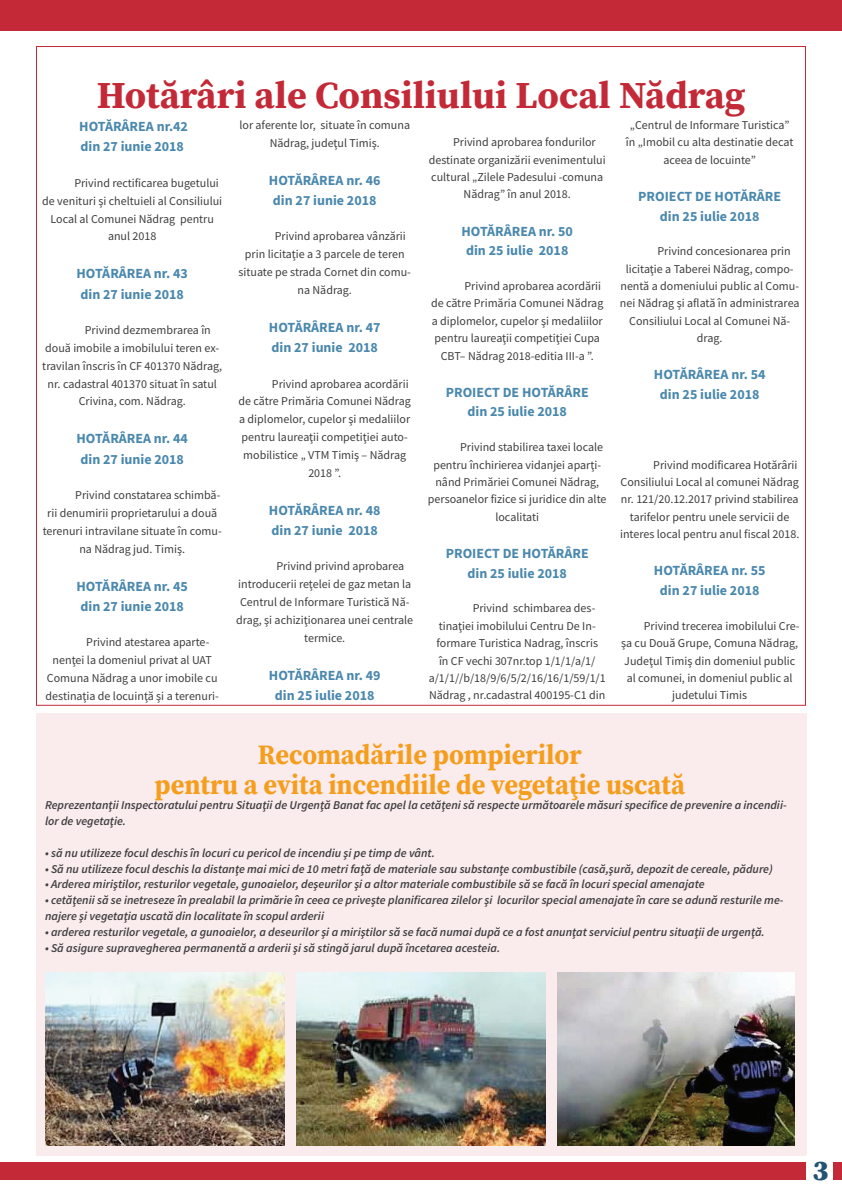
<style>
.page{position:relative;width:842px;height:1191px;background:#fff}
.page>*{position:absolute;margin:0;border:0;box-sizing:border-box;transform-origin:0 0}
.t1{font:700 38px "Source Serif Pro";color:#c32936}
.t2{font:900 28.8px "Source Serif Pro";color:#235272}
.t3{font:700 28px/29.4px "Source Serif Pro";color:#f59e1d;text-align:center;scale:.94 1}
.t4{font:700 14px/20.2px "Source Sans Pro";color:#4a88ae}
.t5{font:12px/17.4px "Source Sans Pro";color:#3e3e3f;text-align:center}
.t6{font:italic 600 12px/15.8px "Source Sans Pro";color:#3e3e3f}
</style>
<div class="page">
<div style="left:36px;top:713px;width:771px;height:442px;background:#faebed"></div>
<div style="left:0;top:0;width:842px;height:30px;background:#c32936"></div>
<div style="left:0;top:1162px;width:842px;height:17px;background:#c32936"></div>
<div style="left:806px;top:1155px;width:27px;height:30px;background:#fff"></div>
<img style="left:297px;top:972px;width:248px;height:173px">
<img style="left:45px;top:972px;width:240px;height:173px">
<img style="left:557px;top:972px;width:237px;height:173px">
<h1 class="t1" style="left:97px;top:69px;width:650px">Hotărâri ale Consiliului Local Nădrag</h1>
<p class="t4" style="left:79px;top:116px;width:110px">HOTĂRÂREA nr.42 din 27 iunie 2018</p>
<p class="t5" style="left:74px;top:174px;width:146px">Privind rectificarea bugetului</p>
<p class="t5" style="left:42px;top:192px;width:181px">de venituri şi cheltuieli al Consiliului</p>
<p class="t5" style="left:51px;top:210px;width:165px">Local al Comunei Nădrag pentru</p>
<p class="t5" style="left:108px;top:228px;width:50px">anul 2018</p>
<p class="t4" style="left:76px;top:263px;width:113px">HOTĂRÂREA nr. 43 din 27 iunie 2018</p>
<p class="t5" style="left:85px;top:321px;width:127px">Privind dezmembrarea în</p>
<p class="t5" style="left:45px;top:339px;width:176px">două imobile a imobilului teren ex-</p>
<p class="t5" style="left:42px;top:357px;width:181px">travilan înscris în CF 401370 Nădrag,</p>
<p class="t5" style="left:48px;top:375px;width:171px">nr. cadastral 401370 situat în satul</p>
<p class="t5" style="left:79px;top:393px;width:109px">Crivina, com. Nădrag.</p>
<p class="t4" style="left:76px;top:428px;width:113px">HOTĂRÂREA nr. 44 din 27 iunie 2018</p>
<p class="t5" style="left:75px;top:486px;width:147px">Privind constatarea schimbă-</p>
<p class="t5" style="left:47px;top:504px;width:172px">rii denumirii proprietarului a două</p>
<p class="t5" style="left:43px;top:522px;width:181px">terenuri intravilane situate în comu-</p>
<p class="t5" style="left:79px;top:540px;width:107px">na Nădrag jud. Timiş.</p>
<p class="t4" style="left:76px;top:575px;width:113px">HOTĂRÂREA nr. 45 din 27 iunie 2018</p>
<p class="t5" style="left:86px;top:633px;width:125px">Privind atestarea aparte-</p>
<p class="t5" style="left:53px;top:651px;width:161px">nenţei la domeniul privat al UAT</p>
<p class="t5" style="left:47px;top:669px;width:172px">Comuna Nădrag a unor imobile cu</p>
<p class="t5" style="left:46px;top:687px;width:175px">destinaţia de locuinţă şi a terenuri-</p>
<p class="t5" style="left:239px;top:116px;width:172px;line-height:17.8px">lor aferente lor, situate în comuna<br>Nădrag, judeţul Timiş.</p>
<p class="t4" style="left:269px;top:170px;width:113px">HOTĂRÂREA nr. 46 din 27 iunie 2018</p>
<p class="t5" style="left:275px;top:228px;width:133px">Privind aprobarea vânzării</p>
<p class="t5" style="left:245px;top:245px;width:161px">prin licitaţie a 3 parcele de teren</p>
<p class="t5" style="left:238px;top:263px;width:174px">situate pe strada Cornet din comu-</p>
<p class="t5" style="left:297px;top:281px;width:56px">na Nădrag.</p>
<p class="t4" style="left:269px;top:317px;width:113px">HOTĂRÂREA nr. 47 din 27 iunie 2018</p>
<p class="t5" style="left:272px;top:375px;width:138px">Privind aprobarea acordării</p>
<p class="t5" style="left:239px;top:393px;width:174px">de către Primăria Comunei Nădrag</p>
<p class="t5" style="left:239px;top:410px;width:173px">a diplomelor, cupelor şi medaliilor</p>
<p class="t5" style="left:242px;top:428px;width:168px">pentru laureaţii competiţiei auto-</p>
<p class="t5" style="left:243px;top:446px;width:164px">mobilistice „ VTM Timiş – Nădrag</p>
<p class="t5" style="left:308px;top:464px;width:34px">2018 ”.</p>
<p class="t4" style="left:269px;top:499px;width:113px">HOTĂRÂREA nr. 48 din 27 iunie 2018</p>
<p class="t5" style="left:276px;top:557px;width:129px">Privind privind aprobarea</p>
<p class="t5" style="left:238px;top:575px;width:175px">introducerii reţelei de gaz metan la</p>
<p class="t5" style="left:240px;top:593px;width:171px">Centrul de Informare Turistică Nă-</p>
<p class="t5" style="left:236px;top:611px;width:178px">drag, şi achiziţionarea unei centrale</p>
<p class="t5" style="left:304px;top:629px;width:43px">termice.</p>
<p class="t4" style="left:269px;top:664px;width:113px;text-align:center">HOTĂRÂREA nr. 49 din 25 iulie 2018</p>
<p class="t5" style="left:626px;top:116px;width:169px">„Centrul de Informare Turistica” în „Imobil cu alta destinatie decat aceea de locuinte”</p>
<p class="t4" style="left:638px;top:186px;width:144px;line-height:19.8px;text-align:center">PROIECT DE HOTĂRÂRE din 25 iulie 2018</p>
<p class="t5" style="left:657px;top:242px;width:135px">Privind concesionarea prin</p>
<p class="t5" style="left:626px;top:260px;width:169px">licitaţie a Taberei Nădrag, compo-</p>
<p class="t5" style="left:620px;top:277px;width:180px">nentă a domeniului public al Comu-</p>
<p class="t5" style="left:620px;top:295px;width:181px">nei Nădrag şi aflată în administrarea</p>
<p class="t5" style="left:629px;top:312px;width:163px">Consiliului Local al Comunei Nă-</p>
<p class="t5" style="left:697px;top:329px;width:27px">drag.</p>
<p class="t4" style="left:654px;top:364px;width:113px;line-height:19.8px;text-align:center">HOTĂRÂREA nr. 54 din 25 iulie 2018</p>
<p class="t5" style="left:453px;top:133px;width:144px">Privind aprobarea fondurilor</p>
<p class="t5" style="left:429px;top:151px;width:179px">destinate organizării evenimentului</p>
<p class="t5" style="left:431px;top:168px;width:173px">cultural „Zilele Padesului -comuna</p>
<p class="t5" style="left:464px;top:186px;width:109px">Nădrag” în anul 2018.</p>
<p class="t4" style="left:461px;top:221px;width:113px;line-height:19.8px;text-align:center">HOTĂRÂREA nr. 50 din 25 iulie 2018</p>
<p class="t5" style="left:464px;top:277px;width:138px">Privind aprobarea acordării</p>
<p class="t5" style="left:431px;top:295px;width:174px">de către Primăria Comunei Nădrag</p>
<p class="t5" style="left:432px;top:312px;width:173px">a diplomelor, cupelor şi medaliilor</p>
<p class="t5" style="left:435px;top:329px;width:167px">pentru laureaţii competiţiei Cupa</p>
<p class="t5" style="left:441px;top:347px;width:154px">CBT– Nădrag 2018-editia III-a ”.</p>
<p class="t4" style="left:446px;top:382px;width:144px;line-height:19.8px;text-align:center">PROIECT DE HOTĂRÂRE din 25 iulie 2018</p>
<p class="t5" style="left:460px;top:438px;width:144px">Privind stabilirea taxei locale</p>
<p class="t5" style="left:433px;top:456px;width:169px">pentru închirierea vidanjei aparţi-</p>
<p class="t5" style="left:435px;top:473px;width:165px">nând Primăriei Comunei Nădrag,</p>
<p class="t5" style="left:428px;top:490px;width:180px">persoanelor fizice si juridice din alte</p>
<p class="t5" style="left:495px;top:508px;width:45px">localitati</p>
<p class="t4" style="left:446px;top:543px;width:144px;line-height:19.8px;text-align:center">PROIECT DE HOTĂRÂRE din 25 iulie 2018</p>
<p class="t5" style="left:473px;top:599px;width:124px">Privind schimbarea des-</p>
<p class="t5" style="left:439px;top:617px;width:158px">tinaţiei imobilului Centru De In-</p>
<p class="t5" style="left:436px;top:634px;width:163px">formare Turistica Nadrag, înscris</p>
<p class="t5" style="left:439px;top:652px;width:158px">în CF vechi 307nr.top 1/1/1/a/1/</p>
<p class="t5" style="left:429px;top:669px;width:179px">a/1/1//b/18/9/6/5/2/16/16/1/59/1/1</p>
<p class="t5" style="left:429px;top:686px;width:178px">Nădrag , nr.cadastral 400195-C1 din</p>
<p class="t5" style="left:653px;top:456px;width:146px">Privind modificarea Hotărârii</p>
<p class="t5" style="left:620px;top:473px;width:180px">Consiliului Local al comunei Nădrag</p>
<p class="t5" style="left:621px;top:490px;width:179px">nr. 121/20.12.2017 privind stabilirea</p>
<p class="t5" style="left:630px;top:508px;width:161px">tarifelor pentru unele servicii de</p>
<p class="t5" style="left:620px;top:525px;width:181px">interes local pentru anul fiscal 2018.</p>
<p class="t4" style="left:654px;top:560px;width:113px;line-height:19.8px;text-align:center">HOTĂRÂREA nr. 55 din 27 iulie 2018</p>
<p class="t5" style="left:644px;top:617px;width:157px">Privind trecerea imobilului Cre-</p>
<p class="t5" style="left:621px;top:634px;width:179px">şa cu Două Grupe, Comuna Nădrag,</p>
<p class="t5" style="left:624px;top:652px;width:172px">Judeţul Timiş din domeniul public</p>
<p class="t5" style="left:627px;top:669px;width:167px">al comunei, in domeniul public al</p>
<p class="t5" style="left:672px;top:686px;width:76px">judetului Timis</p>
<h3 class="t3" style="left:155px;top:739px;width:566px">Recomadările pompierilor<br>pentru a evita incendiile de vegetaţie uscată</h3>
<p class="t6" style="left:45px;top:797px;width:743px">Reprezentanţii Inspectoratului pentru Situaţii de Urgenţă Banat fac apel la cetăţeni să respecte următoarele măsuri specifice de prevenire a incendii&shy;lor de vegetaţie.</p>
<p class="t6" style="left:45px;top:844px;width:392px">• să nu utilizeze focul deschis în locuri cu pericol de incendiu şi pe timp de vânt.</p>
<p class="t6" style="left:45px;top:860px;width:729px">• Să nu utilizeze focul deschis la distanţe mai mici de 10 metri faţă de materiale sau substanţe combustibile (casă,şură, depozit de cereale, pădure)</p>
<p class="t6" style="left:45px;top:876px;width:661px">• Arderea miriştilor, resturilor vegetale, gunoaielor, deşeurilor şi a altor materiale combustibile să se facă în locuri special amenajate</p>
<p class="t6" style="left:45px;top:892px;width:740px">• cetăţenii să se inetreseze în prealabil la primărie în ceea ce priveşte planificarea zilelor şi locurilor special amenajate în care se adună resturile me&shy;najere şi vegetaţia uscată din localitate în scopul arderii</p>
<p class="t6" style="left:45px;top:923px;width:721px">• arderea resturilor vegetale, a gunoaielor, a deseurilor şi a miriştilor să se facă numai după ce a fost anunţat serviciul pentru situaţii de urgenţă.</p>
<p class="t6" style="left:45px;top:939px;width:457px">• Să asigure supravegherea permanentă a arderii şi să stingă jarul după încetarea acesteia.</p>
<h2 class="t2" style="left:812px;top:1149px;width:18px">3</h2>
</div>
